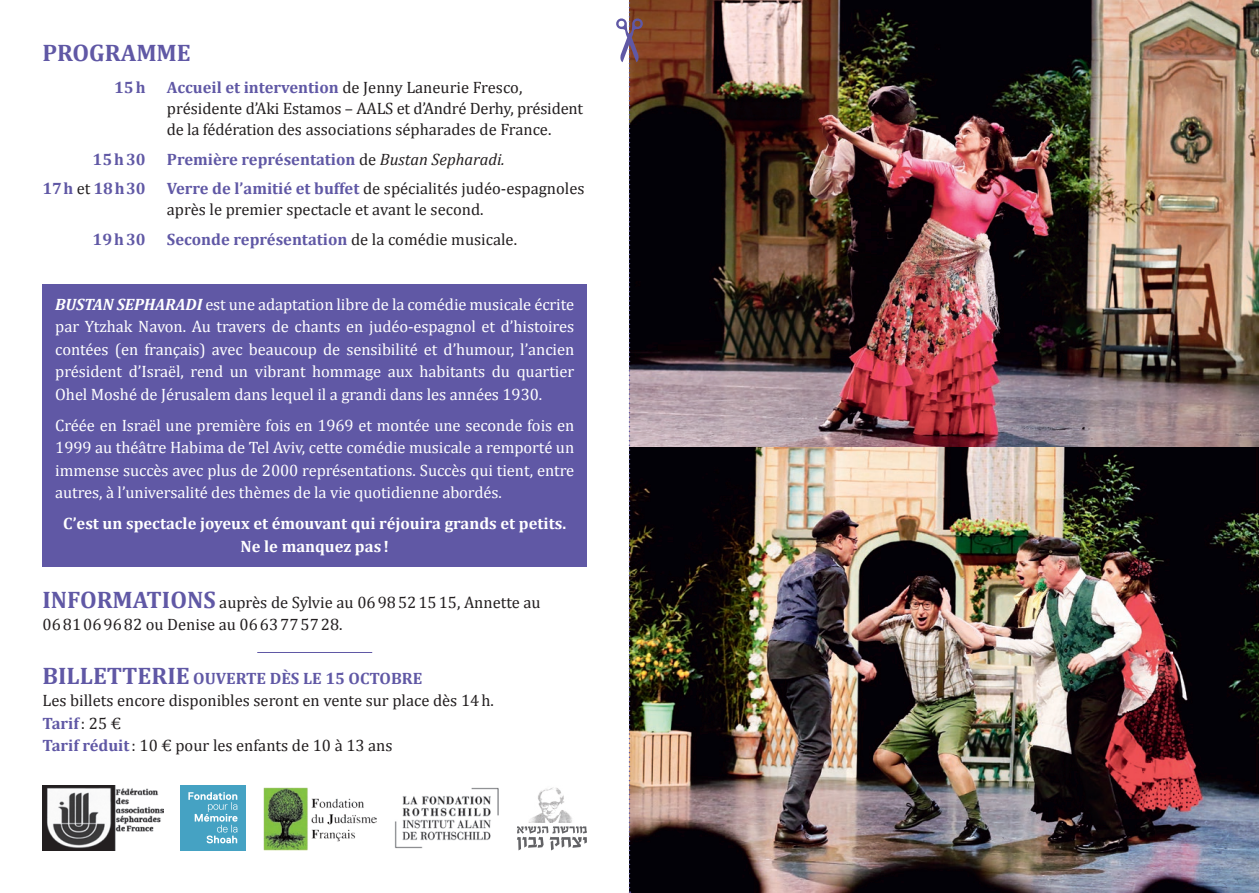
<style>
.page{position:relative;width:1259px;height:893px;background:#fff}
.page>*{position:absolute;margin:0;border:0;box-sizing:border-box;transform-origin:0 0}
.t1{font:700 24px "Cambria";color:#6058a5}
.t2{font:16.5px/22.5px "Cambria";letter-spacing:-.005em;color:#fff;text-align:justify}
.t3{font:16.5px/21px "Cambria";color:#231f20}
.t4{font:700 16.5px "Cambria";color:#6058a5}
.t5{font:700 16.5px "Cambria";color:#fff}
.t6{font:700 16.5px "Cambria";letter-spacing:.045em;color:#6058a5}
.s1{font-weight:700;color:#6058a5}
.s2{font-weight:400;color:#231f20}
.s3{font-weight:400;font-style:italic;color:#231f20}
.s4{font-weight:700;font-style:italic}
.s5{font-weight:700;font-size:24px;color:#6058a5}
.s6{font-size:24px}
</style>
<div class="page">
<img style="left:643px;top:0;width:616px;height:893px">
<div style="left:43px;top:284px;width:544px;height:283px;background:#6058a5"></div>
<hr style="left:257px;top:652px;width:115px;height:1px;background:#6058a5">
<svg style="left:616px;top:0;width:27px;height:893px"></svg>
<img style="left:394px;top:787px;width:105px;height:62px">
<img style="left:263px;top:787px;width:113px;height:63px">
<div style="left:180px;top:785px;width:65px;height:65px;background:#45a2c3"></div>
<svg style="left:188px;top:792px;width:49px;height:51px"></svg>
<img style="left:43px;top:785px;width:121px;height:65px">
<svg style="left:517px;top:826px;width:70px;height:24px"></svg>
<img style="left:529px;top:787px;width:43px;height:36px">
<p class="t1" style="left:43px;top:38px;width:150px">PROGRAMME</p>
<p class="t4" style="left:114px;top:77px;width:33px">15h</p>
<p class="t3" style="left:167px;top:77px;width:418px"><span class="s1">Accueil et intervention</span> de Jenny Laneurie Fresco, présidente d’Aki Estamos – AALS et d’André Derhy, président de la fédération des associations sépharades de France.</p>
<p class="t4" style="left:93px;top:149px;width:55px">15h30</p>
<p class="t4" style="left:167px;top:149px;width:339px">Première représentation <span class="s2">de</span> <span class="s3">Bustan Sepharadi.</span></p>
<p class="t6" style="left:43px;top:179px;width:105px">17h<span class="s2">et</span>18h30</p>
<p class="t3" style="left:167px;top:178px;width:419px"><span class="s1">Verre de l’amitié et buffet</span> de spécialités judéo-espagnoles après le premier spectacle et avant le second.</p>
<p class="t4" style="left:93px;top:230px;width:55px">19h30</p>
<p class="t4" style="left:167px;top:230px;width:352px">Seconde représentation <span class="s2">de la comédie musicale.</span></p>
<p class="t2" style="left:55px;top:293px;width:520px"><span class="s4">BUSTAN SEPHARADI</span> est une adaptation libre de la comédie musicale écrite par Ytzhak Navon. Au travers de chants en judéo-espagnol et d’histoires contées (en français) avec beaucoup de sensibilité et d’humour, l’ancien président d’Israël, rend un vibrant hommage aux habitants du quartier Ohel Moshé de Jérusalem dans lequel il a grandi dans les années 1930.</p>
<p class="t2" style="left:55px;top:414px;width:520px">Créée en Israël une première fois en 1969 et montée une seconde fois en 1999 au théâtre Habima de Tel Aviv, cette comédie musicale a remporté un immense succès avec plus de 2000 représentations. Succès qui tient, entre autres, à l’universalité des thèmes de la vie quotidienne abordés.</p>
<p class="t5" style="left:63px;top:514px;width:504px">C’est un spectacle joyeux et émouvant qui réjouira grands et petits.</p>
<p class="t5" style="left:241px;top:536px;width:150px">Ne le manquez pas !</p>
<p class="t3" style="left:43px;top:591px;width:499px;line-height:22.5px"><span class="s5">INFORMATIONS</span> auprès de Sylvie au 0698521515, Annette au<br>0681069682 ou Denise au 0663775728.</p>
<p class="t4" style="left:43px;top:668px;width:381px"><span class="s6">BILLETTERIE</span> OUVERTE DÈS LE 15 OCTOBRE</p>
<p class="t3" style="left:43px;top:689px;width:453px;line-height:22.5px">Les billets encore disponibles seront en vente sur place dès 14h.<br><span class="s1">Tarif</span>: 25 €<br><span class="s1">Tarif réduit</span>: 10 € pour les enfants de 10 à 13 ans</p>
</div>
